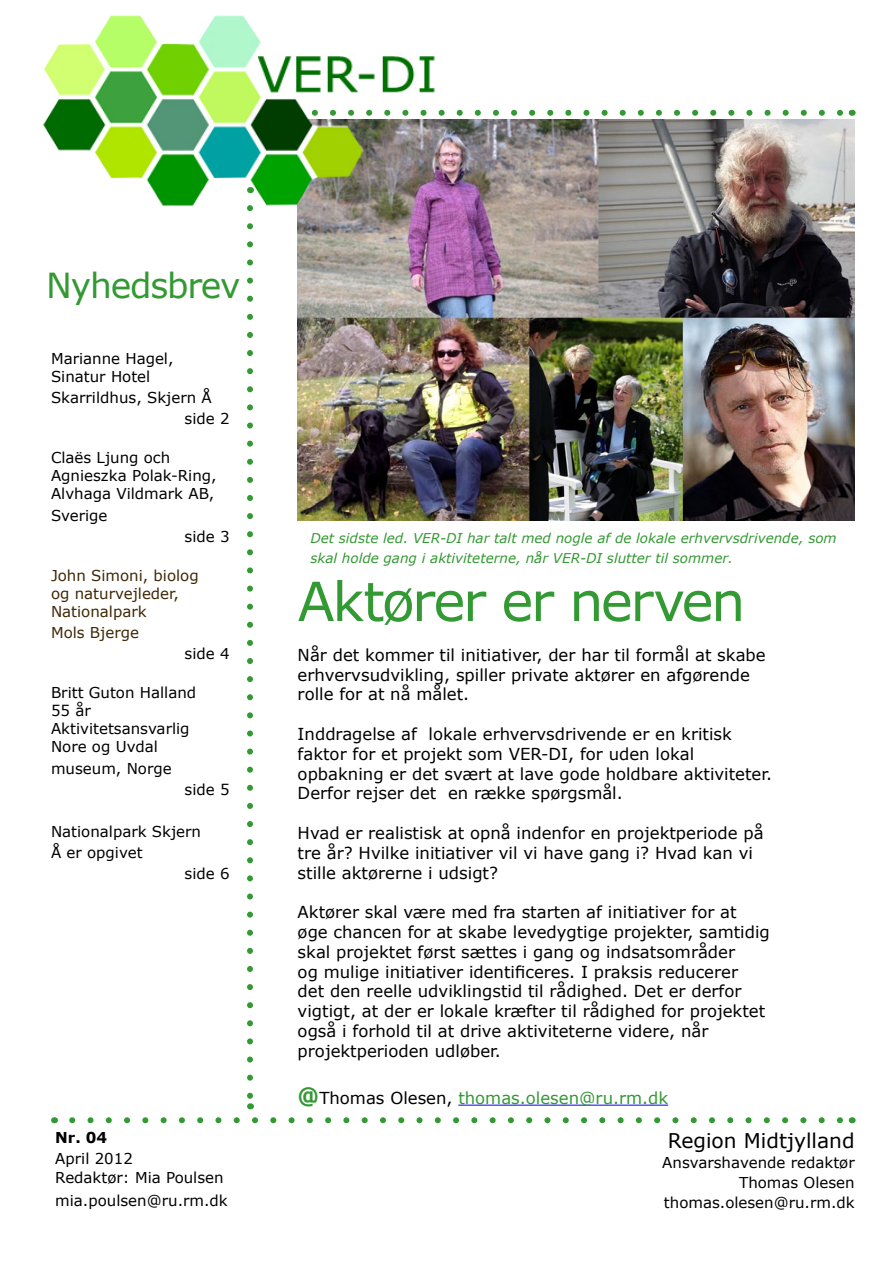
<style>
.page{position:relative;width:893px;height:1263px;background:#fff}
.page>*{position:absolute;margin:0;border:0;box-sizing:border-box;transform-origin:0 0}
.t1{font:54px "Verdana";letter-spacing:-.045em;color:#393}
.t2{font:34.5px "Verdana";letter-spacing:-.035em;color:#393}
.t3{font:20.25px "Verdana";color:#000}
.t4{font:16.5px/19.8px "Verdana";color:#000}
.t5{font:16.5px "Verdana";color:#393}
.t6{font:15px/18px "Verdana";color:#000}
.t7{font:15px/18px "Verdana";color:#3f2805}
.t8{font:700 15px "Verdana";color:#000}
.t9{font:italic 13.5px/19.8px "Verdana";color:#393}
.s1{font-weight:700;font-size:22.5px}
.s2{color:#000}
</style>
<div class="page">
<svg style="left:456px;top:110px;width:387px;height:6px"></svg>
<svg style="left:247px;top:223px;width:6px;height:874px"></svg>
<img style="left:298px;top:119px;width:557px;height:402px">
<img style="left:43px;top:15px;width:403px;height:204px">
<svg style="left:72px;top:1117px;width:771px;height:6px"></svg>
<hr style="left:458px;top:1105px;width:210px;height:1px;background:#00f">
<h2 class="t2" style="left:46px;top:263px;width:196px">Nyhedsbrev</h2>
<p class="t6" style="left:51px;top:349px;width:124px">Marianne Hagel,<br>Sinatur Hotel</p>
<p class="t6" style="left:185px;top:387px;width:47px;line-height:21px;text-indent:-134px">Skarrildhus, Skjern Å side 2</p>
<p class="t6" style="left:51px;top:448px;width:167px">Claës Ljung och<br>Agnieszka Polak-Ring,<br>Alvhaga Vildmark AB,</p>
<p class="t6" style="left:51px;top:506px;width:58px">Sverige</p>
<p class="t6" style="left:185px;top:527px;width:47px">side 3</p>
<p class="t7" style="left:51px;top:566px;width:149px">John Simoni, biolog og naturvejleder,<br>Nationalpark</p>
<p class="t7" style="left:51px;top:623px;width:90px">Mols Bjerge</p>
<p class="t6" style="left:185px;top:644px;width:47px">side 4</p>
<p class="t6" style="left:51px;top:683px;width:147px">Britt Guton Halland<br>55 år<br>Aktivitetsansvarlig<br>Nore og Uvdal</p>
<p class="t6" style="left:51px;top:759px;width:122px">museum, Norge</p>
<p class="t6" style="left:185px;top:780px;width:47px">side 5</p>
<p class="t6" style="left:51px;top:822px;width:152px">Nationalpark Skjern</p>
<p class="t6" style="left:51px;top:843px;width:93px">Å er opgivet</p>
<p class="t6" style="left:185px;top:864px;width:47px">side 6</p>
<p class="t8" style="left:55px;top:1127px;width:54px">Nr. 04</p>
<p class="t6" style="left:55px;top:1148px;width:170px;line-height:19.5px">April 2012<br>Redaktør: Mia Poulsen</p>
<p class="t6" style="left:55px;top:1191px;width:174px">mia.poulsen@ru.rm.dk</p>
<p class="t9" style="left:310px;top:528px;width:528px">Det sidste led. VER-DI har talt med nogle af de lokale erhvervsdrivende, som skal holde gang i aktiviteterne, når VER-DI slutter til sommer.</p>
<h1 class="t1" style="left:298px;top:567px;width:449px">Aktører er nerven</h1>
<p class="t4" style="left:298px;top:644px;width:470px">Når det kommer til initiativer, der har til formål at skabe erhvervsudvikling, spiller private aktører en afgørende rolle for at nå målet.</p>
<p class="t4" style="left:298px;top:724px;width:476px">Inddragelse af lokale erhvervsdrivende er en kritisk faktor for et projekt som VER-DI, for uden lokal opbakning er det svært at lave gode holdbare aktiviteter.<br>Derfor rejser det en række spørgsmål.</p>
<p class="t4" style="left:298px;top:823px;width:468px">Hvad er realistisk at opnå indenfor en projektperiode på tre år? Hvilke initiativer vil vi have gang i? Hvad kan vi stille aktørerne i udsigt?</p>
<p class="t4" style="left:298px;top:902px;width:474px">Aktører skal være med fra starten af initiativer for at øge chancen for at skabe levedygtige projekter, samtidig skal projektet først sættes i gang og indsatsområder<br>og mulige initiativer identificeres. I praksis reducerer<br>det den reelle udviklingstid til rådighed. Det er derfor vigtigt, at der er lokale kræfter til rådighed for projektet også i forhold til at drive aktiviteterne videre, når projektperioden udløber.</p>
<p class="t5" style="left:298px;top:1087px;width:372px"><span class="s1">@</span><span class="s2">Thomas Olesen,</span> thomas.olesen@ru.rm.dk</p>
<p class="t3" style="left:668px;top:1127px;width:188px">Region Midtjylland</p>
<p class="t6" style="left:662px;top:1152px;width:194px;line-height:20.2px;text-align:right">Ansvarshavende redaktør<br>Thomas Olesen thomas.olesen@ru.rm.dk</p>
</div>
